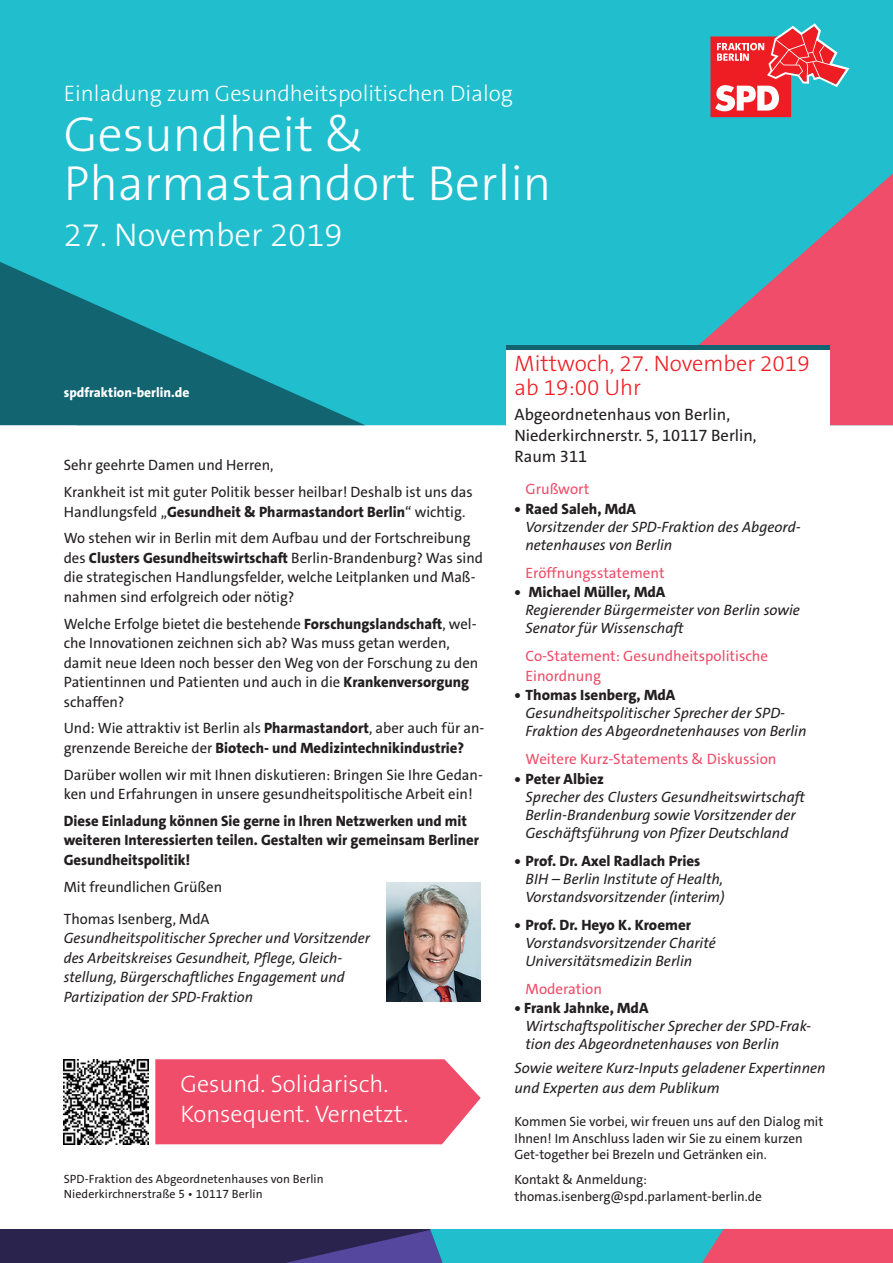
<style>
.page{position:relative;width:893px;height:1263px;background:#fff}
.page>*{position:absolute;margin:0;border:0;box-sizing:border-box;transform-origin:0 0}
.t1{font:300 49.5px/49.5px "The Sans B3";color:#fff}
.t2{font:300 33px "The Sans B3";color:#fff}
.t3{font:300 24px/30px "The Sans B3";color:#fff}
.t4{font:300 22.5px "The Sans B3";color:#fff}
.t5{font:300 22.5px/24px "The Sans B3";color:#ee1d23}
.t6{font:16.5px/21px "SPD The Sans";color:#231f20}
.t7{font:15px/19.5px "SPD The Sans";color:#231f20}
.t8{font:italic 15px/18px "SPD The Sans";color:#231f20}
.t9{font:800 15px/19.5px "SPD The Sans";color:#231f20}
.t10{font:15px/19.5px "SPD The Sans";color:#ef4d69}
.t11{font:13.5px/16.5px "SPD The Sans";color:#231f20}
.t12{font:800 13.5px "SPD The Sans";color:#fff}
.t13{font:12px/15px "SPD The Sans";letter-spacing:.005em;color:#231f20}
.s1{font-weight:800}
</style>
<div class="page">
<svg style="left:155px;top:1059px;width:326px;height:85px;background:#ef5872"></svg>
<img style="left:387px;top:882px;width:93px;height:119px">
<div style="left:0;top:1229px;width:893px;height:34px;background:#29234d"></div>
<svg style="left:286px;top:1229px;width:607px;height:34px;background:#657a9a"></svg>
<div style="left:0;top:0;width:893px;height:425px;background:#21bece"></div>
<svg style="left:0;top:253px;width:365px;height:172px;background:#1992a0"></svg>
<svg style="left:608px;top:152px;width:285px;height:273px;background:#6797ab"></svg>
<svg style="left:710px;top:23px;width:139px;height:94px;background:#ac777f"></svg>
<img style="left:64px;top:1059px;width:85px;height:85px">
<div style="left:506px;top:345px;width:323px;height:872px;background:#fff"></div>
<hr style="left:506px;top:345px;width:323px;height:4px;background:#116470">
<h3 class="t4" style="left:64px;top:82px;width:451px">Einladung zum Gesundheitspolitischen Dialog</h3>
<h1 class="t1" style="left:64px;top:111px;width:489px">Gesundheit &amp;<br>Pharmastandort Berlin</h1>
<h2 class="t2" style="left:64px;top:218px;width:280px">27. November 2019</h2>
<p class="t12" style="left:64px;top:384px;width:127px">spdfraktion-berlin.de</p>
<p class="t7" style="left:64px;top:452px;width:410px;line-height:26.7px">Sehr geehrte Damen und Herren,<br>Krankheit ist mit guter Politik besser heilbar! Deshalb ist uns das</p>
<p class="t7" style="left:64px;top:498px;width:408px;line-height:26.7px">Handlungsfeld „<span class="s1">Gesundheit &amp; Pharmastandort Berlin</span>“ wichtig.<br>Wo stehen wir in Berlin mit dem Aufbau und der Fortschreibung</p>
<p class="t7" style="left:64px;top:548px;width:421px">des <span class="s1">Clusters Gesundheitswirtschaft</span> Berlin-Brandenburg? Was sind die strategischen Handlungsfelder, welche Leitplanken und Maß&shy;nahmen sind erfolgreich oder nötig?</p>
<p class="t7" style="left:64px;top:614px;width:416px">Welche Erfolge bietet die bestehende <span class="s1">Forschungslandschaft</span>, wel&shy;che Innovationen zeichnen sich ab? Was muss getan werden, damit neue Ideen noch besser den Weg von der Forschung zu den Patientinnen und Patienten und auch in die <span class="s1">Krankenversorgung </span>schaffen?</p>
<p class="t7" style="left:64px;top:719px;width:422px">Und: Wie attraktiv ist Berlin als <span class="s1">Pharmastandort</span>, aber auch für an&shy;grenzende Bereiche der <span class="s1">Biotech- und Medizintechnikindustrie?</span></p>
<p class="t7" style="left:64px;top:765px;width:421px">Darüber wollen wir mit Ihnen diskutieren: Bringen Sie Ihre Gedan&shy;ken und Erfahrungen in unsere gesundheitspolitische Arbeit ein!</p>
<p class="t9" style="left:64px;top:811px;width:417px">Diese Einladung können Sie gerne in Ihren Netzwerken und mit weiteren Interessierten teilen. Gestalten wir gemeinsam Berliner<br>Gesundheitspolitik!</p>
<p class="t7" style="left:64px;top:870px;width:160px;line-height:32.2px">Mit freundlichen Grüßen<br>Thomas Isenberg, MdA</p>
<p class="t8" style="left:64px;top:928px;width:308px;line-height:19.5px">Gesundheitspolitischer Sprecher und Vorsitzender des Arbeitskreises Gesundheit, Pflege, Gleich&shy;stellung, Bürgerschaftliches Engagement und Partizipation der SPD-Fraktion</p>
<h3 class="t3" style="left:181px;top:1070px;width:229px">Gesund. Solidarisch.<br>Konsequent. Vernetzt.</h3>
<p class="t13" style="left:64px;top:1171px;width:261px">SPD-Fraktion des Abgeordnetenhauses von Berlin<br>Niederkirchnerstraße 5 • 10117 Berlin</p>
<h3 class="t5" style="left:514px;top:352px;width:297px">Mittwoch, 27. November 2019 ab 19:00 Uhr</h3>
<p class="t6" style="left:514px;top:404px;width:244px">Abgeordnetenhaus von Berlin,<br>Niederkirchnerstr. 5, 10117 Berlin,<br>Raum 311</p>
<p class="t10" style="left:526px;top:480px;width:65px">Grußwort</p>
<p class="t9" style="left:514px;top:499px;width:123px">• Raed Saleh, MdA</p>
<p class="t8" style="left:525px;top:518px;width:277px">Vorsitzender der SPD-Fraktion des Abgeord&shy;netenhauses von Berlin</p>
<p class="t10" style="left:526px;top:563px;width:141px">Eröffnungsstatement</p>
<p class="t9" style="left:514px;top:583px;width:152px">• Michael Müller, MdA</p>
<p class="t8" style="left:525px;top:601px;width:276px">Regierender Bürgermeister von Berlin sowie<br>Senator für Wissenschaft</p>
<p class="t10" style="left:525px;top:647px;width:244px">Co-Statement: Gesundheitspolitische<br>Einordnung</p>
<p class="t9" style="left:514px;top:686px;width:162px">• Thomas Isenberg, MdA</p>
<p class="t8" style="left:525px;top:704px;width:283px">Gesundheitspolitischer Sprecher der SPD-<br>Fraktion des Abgeordnetenhauses von Berlin</p>
<p class="t10" style="left:526px;top:750px;width:252px">Weitere Kurz-Statements &amp; Diskussion</p>
<p class="t9" style="left:514px;top:769px;width:91px">• Peter Albiez</p>
<p class="t8" style="left:525px;top:788px;width:281px">Sprecher des Clusters Gesundheitswirtschaft<br>Berlin-Brandenburg sowie Vorsitzender der<br>Geschäftsführung von Pfizer Deutschland</p>
<p class="t9" style="left:514px;top:851px;width:187px">• Prof. Dr. Axel Radlach Pries</p>
<p class="t8" style="left:525px;top:870px;width:201px">BIH – Berlin Institute of Health,<br>Vorstandsvorsitzender (interim)</p>
<p class="t9" style="left:514px;top:915px;width:178px">• Prof. Dr. Heyo K. Kroemer</p>
<p class="t8" style="left:525px;top:934px;width:192px">Vorstandsvorsitzender Charité<br>Universitätsmedizin Berlin</p>
<p class="t10" style="left:526px;top:979px;width:78px">Moderation</p>
<p class="t9" style="left:514px;top:999px;width:135px">• Frank Jahnke, MdA</p>
<p class="t8" style="left:525px;top:1017px;width:287px">Wirtschaftspolitischer Sprecher der SPD-Frak&shy;tion des Abgeordnetenhauses von Berlin</p>
<p class="t8" style="left:514px;top:1058px;width:313px;line-height:19.5px">Sowie weitere Kurz-Inputs geladener Expertinnen und Experten aus dem Publikum</p>
<p class="t11" style="left:514px;top:1113px;width:310px">Kommen Sie vorbei, wir freuen uns auf den Dialog mit<br>Ihnen! Im Anschluss laden wir Sie zu einem kurzen<br>Get-together bei Brezeln und Getränken ein.</p>
<p class="t11" style="left:514px;top:1171px;width:249px">Kontakt &amp; Anmeldung: thomas.isenberg@spd.parlament-berlin.de</p>
</div>
